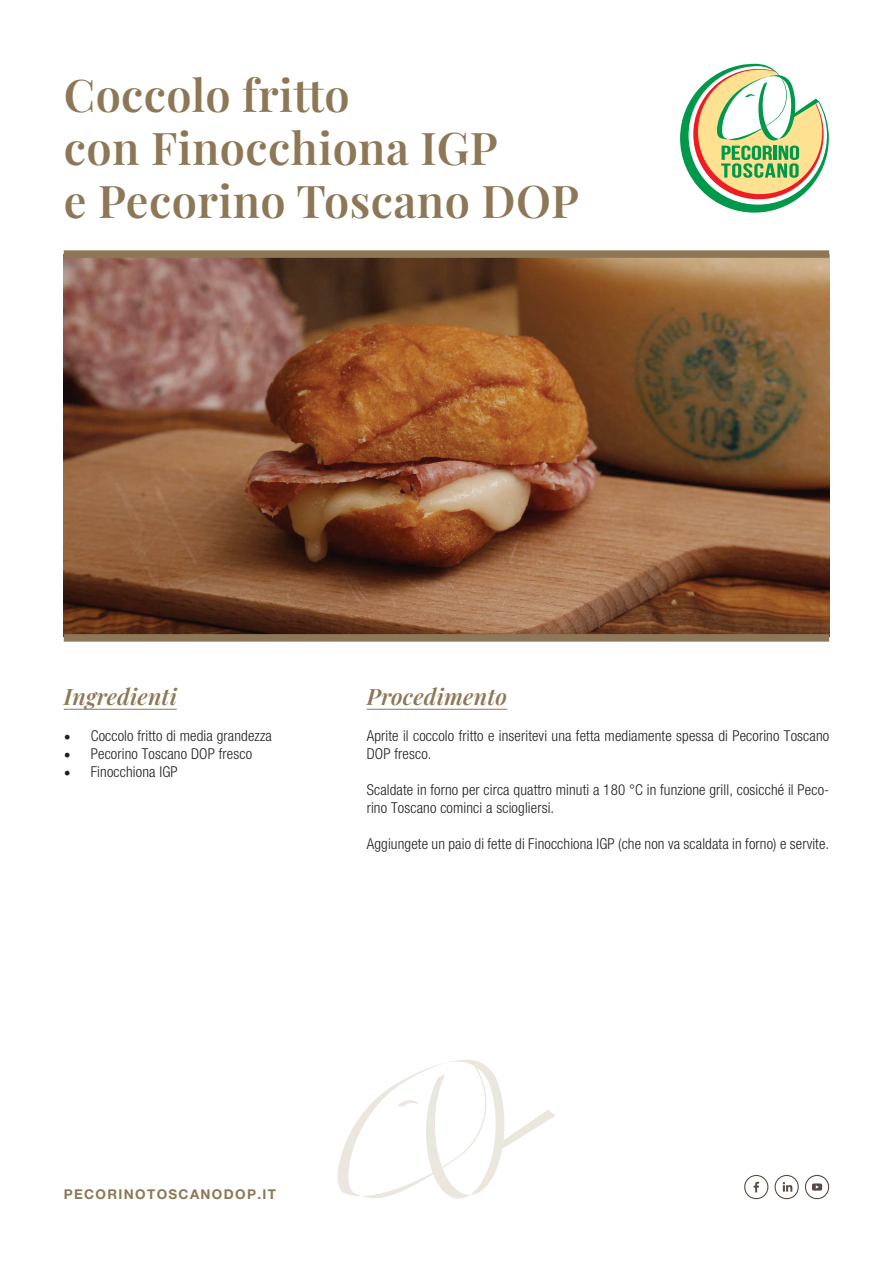
<style>
.page{position:relative;width:893px;height:1263px;background:#fff}
.page>*{position:absolute;margin:0;border:0;box-sizing:border-box;transform-origin:0 0}
.t1{font:600 45px/52.5px "Playfair Display";letter-spacing:.01em;color:#8d7756}
.t2{font:italic 600 22.5px "Playfair Display";letter-spacing:.01em;color:#8d7756}
.t3{font:300 condensed 15px/18px "Helvetica Neue";letter-spacing:.01em;color:#231f20}
.t4{font:700 13.5px "Helvetica Neue";letter-spacing:.1em;color:#8d7756}
.s1{font-family:"Minion Pro";font-weight:400;font-stretch:normal;font-size:18px}
</style>
<div class="page">
<svg style="left:337px;top:1059px;width:218px;height:140px"></svg>
<svg style="left:744px;top:1175px;width:86px;height:25px"></svg>
<img style="left:64px;top:258px;width:765px;height:376px">
<hr style="left:64px;top:709px;width:113px;height:1px;background:#8d7756">
<hr style="left:367px;top:709px;width:140px;height:1px;background:#8d7756">
<div style="left:64px;top:250px;width:765px;height:8px;background:#8d7756"></div>
<div style="left:64px;top:634px;width:765px;height:8px;background:#8d7756"></div>
<svg style="left:680px;top:64px;width:149px;height:149px"></svg>
<h1 class="t1" style="left:64px;top:71px;width:517px">Coccolo fritto<br>con Finocchiona IGP<br>e Pecorino Toscano DOP</h1>
<h2 class="t2" style="left:64px;top:687px;width:115px">Ingredienti</h2>
<p class="t3" style="left:64px;top:728px;width:210px"><span class="s1">•</span> Coccolo fritto di media grandezza</p>
<p class="t3" style="left:64px;top:746px;width:190px"><span class="s1">•</span> Pecorino Toscano DOP fresco</p>
<p class="t3" style="left:64px;top:764px;width:115px"><span class="s1">•</span> Finocchiona IGP</p>
<h2 class="t2" style="left:367px;top:687px;width:142px">Procedimento</h2>
<p class="t3" style="left:367px;top:728px;width:464px">Aprite il coccolo fritto e inseritevi una fetta mediamente spessa di Pecorino Toscano<br>DOP fresco.</p>
<p class="t3" style="left:367px;top:782px;width:464px">Scaldate in forno per circa quattro minuti a 180 °C in funzione grill, cosicché il Peco&shy;rino Toscano cominci a sciogliersi.</p>
<p class="t3" style="left:367px;top:836px;width:464px">Aggiungete un paio di fette di Finocchiona IGP (che non va scaldata in forno) e servite.</p>
<p class="t4" style="left:64px;top:1189px;width:214px">PECORINOTOSCANODOP.IT</p>
</div>
